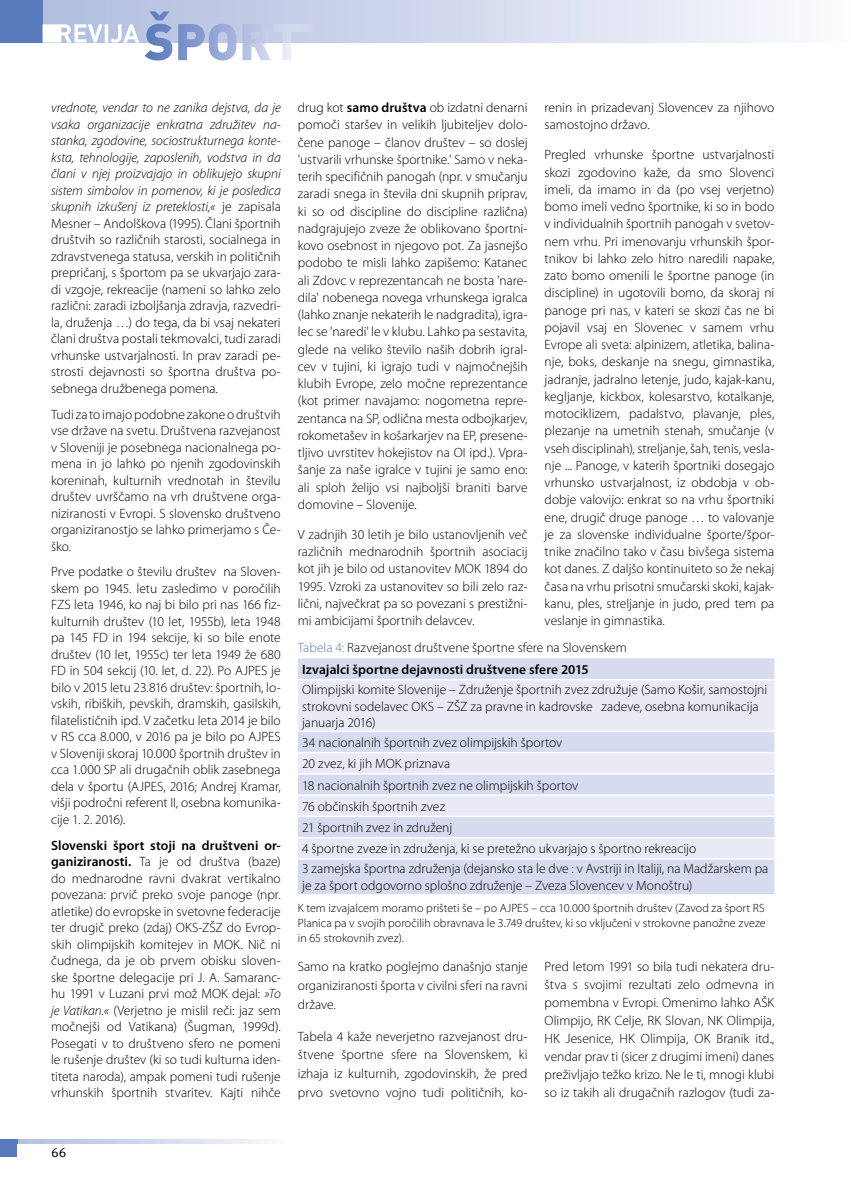
<style>
.page{position:relative;width:851px;height:1191px;background:#fff}
.page>*{position:absolute;margin:0;border:0;box-sizing:border-box;transform-origin:0 0}
.t1{font:300 13.5px/16.5px "Myriad Pro";color:#000;text-align:justify}
.t2{font:13.5px "Meta Pro";color:#000}
.t3{font:300 12px/15px "Myriad Pro";letter-spacing:.005em;color:#000;text-align:justify}
.s1{font-style:italic}
.s2{font-weight:600}
.s3{color:#597abc}
</style>
<div class="page">
<div style="left:0;top:0;width:850px;height:43px;background:linear-gradient(to right,#aab9dd,#faf9fd)"></div>
<div style="left:0;top:0;width:43px;height:43px;background:#597abc"></div>
<div style="left:0;top:1140px;width:289px;height:17px;background:linear-gradient(to right,#acbade,#faf9fd)"></div>
<svg style="left:145px;top:11px;width:170px;height:49px"></svg>
<svg style="left:43px;top:24px;width:96px;height:19px"></svg>
<div style="left:0;top:1140px;width:17px;height:17px;background:#597abc"></div>
<div style="left:17px;top:1144px;width:272px;height:13px;background:#fff"></div>
<div style="left:298px;top:658px;width:476px;height:236px;background:#d6dbef"></div>
<svg style="left:298px;top:680px;width:476px;height:178px;background:#e2e5f3"></svg>
<hr style="left:298px;top:679px;width:476px;height:1px;background:#fff">
<hr style="left:298px;top:730px;width:476px;height:2px;background:#fff">
<hr style="left:298px;top:752px;width:476px;height:1px;background:#fff">
<hr style="left:298px;top:773px;width:476px;height:1px;background:#fff">
<hr style="left:298px;top:794px;width:476px;height:2px;background:#fff">
<hr style="left:298px;top:815px;width:476px;height:2px;background:#fff">
<hr style="left:298px;top:837px;width:476px;height:1px;background:#fff">
<hr style="left:298px;top:858px;width:476px;height:1px;background:#fff">
<p class="t1" style="left:51px;top:100px;width:231px"><span class="s1">vrednote, vendar to ne zanika dejstva, da je vsaka organizacije enkratna združitev na&shy;stanka, zgodovine, sociostrukturnega konte&shy;ksta, tehnologije, zaposlenih, vodstva in da člani v njej proizvajajo in oblikujejo skupni sistem simbolov in pomenov, ki je posledica skupnih izkušenj iz preteklosti,«</span> je zapisala Mesner – Andolškova (1995). Člani športnih društvih so različnih starosti, socialnega in zdravstvenega statusa, verskih in političnih prepričanj, s športom pa se ukvarjajo zara&shy;di vzgoje, rekreacije (nameni so lahko zelo različni: zaradi izboljšanja zdravja, razvedri&shy;la, druženja …) do tega, da bi vsaj nekateri člani društva postali tekmovalci, tudi zaradi vrhunske ustvarjalnosti. In prav zaradi pe&shy;strosti dejavnosti so športna društva po&shy;sebnega družbenega pomena.</p>
<p class="t1" style="left:51px;top:406px;width:231px">Tudi za to imajo podobne zakone o društvih vse države na svetu. Društvena razvejanost v Sloveniji je posebnega nacionalnega po&shy;mena in jo lahko po njenih zgodovinskih koreninah, kulturnih vrednotah in številu društev uvrščamo na vrh društvene orga&shy;niziranosti v Evropi. S slovensko društveno organiziranostjo se lahko primerjamo s Če&shy;ško.</p>
<p class="t1" style="left:51px;top:564px;width:231px">Prve podatke o številu društev na Sloven&shy;skem po 1945. letu zasledimo v poročilih FZS leta 1946, ko naj bi bilo pri nas 166 fiz&shy;kulturnih društev (10 let, 1955b), leta 1948 pa 145 FD in 194 sekcije, ki so bile enote društev (10 let, 1955c) ter leta 1949 že 680<br>FD in 504 sekcij (10. let, d. 22). Po AJPES je bilo v 2015 letu 23.816 društev: športnih, lo&shy;vskih, ribiških, pevskih, dramskih, gasilskih, filatelističnih ipd. V začetku leta 2014 je bilo v RS cca 8.000, v 2016 pa je bilo po AJPES v Sloveniji skoraj 10.000 športnih društev in cca 1.000 SP ali drugačnih oblik zasebnega dela v športu (AJPES, 2016; Andrej Kramar, višji področni referent II, osebna komunika&shy;cije 1. 2. 2016).</p>
<p class="t1" style="left:51px;top:837px;width:231px"><span class="s2">Slovenski šport stoji na društveni or&shy;ganiziranosti.</span> Ta je od društva (baze) do mednarodne ravni dvakrat vertikalno povezana: prvič preko svoje panoge (npr. atletike) do evropske in svetovne federacije ter drugič preko (zdaj) OKS-ZŠZ do Evrop&shy;skih olimpijskih komitejev in MOK. Nič ni čudnega, da je ob prvem obisku sloven&shy;ske športne delegacije pri J. A. Samaranc&shy;hu 1991 v Luzani prvi mož MOK dejal: <span class="s1">»To je Vatikan.«</span> (Verjetno je mislil reči: jaz sem močnejši od Vatikana) (Šugman, 1999d).<br>Posegati v to društveno sfero ne pomeni le rušenje društev (ki so tudi kulturna iden&shy;titeta naroda), ampak pomeni tudi rušenje vrhunskih športnih stvaritev. Kajti nihče</p>
<p class="t1" style="left:298px;top:99px;width:231px;line-height:17.2px">drug kot <span class="s2">samo društva</span> ob izdatni denarni pomoči staršev in velikih ljubiteljev dolo&shy;čene panoge – članov društev – so doslej 'ustvarili vrhunske športnike.' Samo v neka&shy;terih specifičnih panogah (npr. v smučanju zaradi snega in števila dni skupnih priprav, ki so od discipline do discipline različna) nadgrajujejo zveze že oblikovano športni&shy;kovo osebnost in njegovo pot. Za jasnejšo podobo te misli lahko zapišemo: Katanec ali Zdovc v reprezentancah ne bosta 'nare&shy;dila' nobenega novega vrhunskega igralca (lahko znanje nekaterih le nadgradita), igra&shy;lec se 'naredi' le v klubu. Lahko pa sestavita, glede na veliko število naših dobrih igral&shy;cev v tujini, ki igrajo tudi v najmočnejših klubih Evrope, zelo močne reprezentance (kot primer navajamo: nogometna repre&shy;zentanca na SP, odlična mesta odbojkarjev, rokometašev in košarkarjev na EP, presene&shy;tljivo uvrstitev hokejistov na OI ipd.). Vpra&shy;šanje za naše igralce v tujini je samo eno: ali sploh želijo vsi najboljši braniti barve domovine – Slovenije.</p>
<p class="t1" style="left:298px;top:526px;width:231px;line-height:17.2px">V zadnjih 30 letih je bilo ustanovljenih več različnih mednarodnih športnih asociacij kot jih je bilo od ustanovitev MOK 1894 do 1995. Vzroki za ustanovitev so bili zelo raz&shy;lični, največkrat pa so povezani s prestižni&shy;mi ambicijami športnih delavcev.</p>
<p class="t1" style="left:544px;top:99px;width:231px;line-height:17.2px">renin in prizadevanj Slovencev za njihovo samostojno državo.</p>
<p class="t1" style="left:544px;top:147px;width:231px;line-height:17.2px">Pregled vrhunske športne ustvarjalnosti skozi zgodovino kaže, da smo Slovenci imeli, da imamo in da (po vsej verjetno) bomo imeli vedno športnike, ki so in bodo v individualnih športnih panogah v svetov&shy;nem vrhu. Pri imenovanju vrhunskih špor&shy;tnikov bi lahko zelo hitro naredili napake, zato bomo omenili le športne panoge (in discipline) in ugotovili bomo, da skoraj ni panoge pri nas, v kateri se skozi čas ne bi pojavil vsaj en Slovenec v samem vrhu Evrope ali sveta: alpinizem, atletika, balina&shy;nje, boks, deskanje na snegu, gimnastika, jadranje, jadralno letenje, judo, kajak-kanu, kegljanje, kickbox, kolesarstvo, kotalkanje, motociklizem, padalstvo, plavanje, ples, plezanje na umetnih stenah, smučanje (v vseh disciplinah), streljanje, šah, tenis, vesla&shy;nje ... Panoge, v katerih športniki dosegajo vrhunsko ustvarjalnost, iz obdobja v ob&shy;dobje valovijo: enkrat so na vrhu športniki ene, drugič druge panoge … to valovanje je za slovenske individualne športe/špor&shy;tnike značilno tako v času bivšega sistema kot danes. Z daljšo kontinuiteto so že nekaj časa na vrhu prisotni smučarski skoki, kajak&shy;kanu, ples, streljanje in judo, pred tem pa veslanje in gimnastika.</p>
<p class="t1" style="left:302px;top:637px;width:326px;line-height:21.9px;text-indent:-4px"><span class="s3">Tabela 4:</span> Razvejanost društvene športne sfere na Slovenskem<br><span class="s2">Izvajalci športne dejavnosti društvene sfere 2015</span></p>
<p class="t1" style="left:302px;top:681px;width:466px;text-align:left">Olimpijski komite Slovenije – Združenje športnih zvez združuje (Samo Košir, samostojni strokovni sodelavec OKS – ZŠZ za pravne in kadrovske zadeve, osebna komunikacija januarja 2016)</p>
<p class="t1" style="left:302px;top:732px;width:395px;line-height:21.3px;text-align:left">34 nacionalnih športnih zvez olimpijskih športov<br>20 zvez, ki jih MOK priznava<br>18 nacionalnih športnih zvez ne olimpijskih športov<br>76 občinskih športnih zvez<br>21 športnih zvez in združenj<br>4 športne zveze in združenja, ki se pretežno ukvarjajo s športno rekreacijo</p>
<p class="t1" style="left:302px;top:860px;width:467px">3 zamejska športna združenja (dejansko sta le dve : v Avstriji in Italiji, na Madžarskem pa je za šport odgovorno splošno združenje – Zveza Slovencev v Monoštru)</p>
<p class="t3" style="left:298px;top:900px;width:469px">K tem izvajalcem moramo prišteti še – po AJPES – cca 10.000 športnih društev (Zavod za šport RS Planica pa v svojih poročilih obravnava le 3.749 društev, ki so vključeni v strokovne panožne zveze in 65 strokovnih zvez).</p>
<p class="t1" style="left:298px;top:957px;width:231px;line-height:18.9px">Samo na kratko poglejmo današnjo stanje organiziranosti športa v civilni sferi na ravni države.</p>
<p class="t1" style="left:298px;top:1026px;width:231px;line-height:18.9px">Tabela 4 kaže neverjetno razvejanost dru&shy;štvene športne sfere na Slovenskem, ki izhaja iz kulturnih, zgodovinskih, že pred prvo svetovno vojno tudi političnih, ko-</p>
<p class="t1" style="left:544px;top:958px;width:231px;line-height:18px">Pred letom 1991 so bila tudi nekatera dru&shy;štva s svojimi rezultati zelo odmevna in pomembna v Evropi. Omenimo lahko AŠK Olimpijo, RK Celje, RK Slovan, NK Olimpija, HK Jesenice, HK Olimpija, OK Branik itd., vendar prav ti (sicer z drugimi imeni) danes preživljajo težko krizo. Ne le ti, mnogi klubi so iz takih ali drugačnih razlogov (tudi za-</p>
<p class="t2" style="left:51px;top:1144px;width:17px">66</p>
</div>
